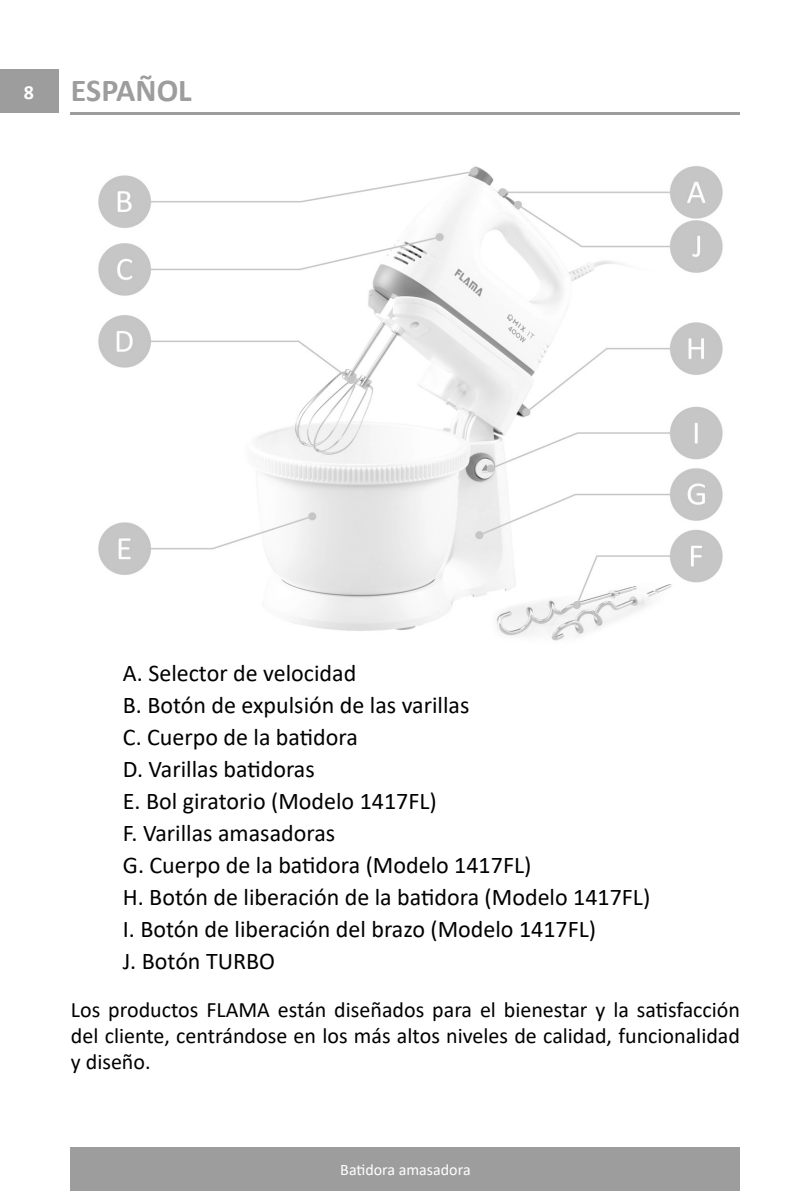
<style>
.page{position:relative;width:811px;height:1191px;background:#fff}
.page>*{position:absolute;margin:0;border:0;box-sizing:border-box;transform-origin:0 0}
.t1{font:700 32px "Calibri";color:#9d9d9d}
.t2{font:24px "Calibri";color:#000}
.t3{font:22px/26px "Calibri";color:#000;text-align:justify}
.t4{font:700 20px "Calibri";color:#fff}
.t5{font:16px "Calibri";color:#fff}
</style>
<div class="page">
<div style="left:71px;top:1147px;width:669px;height:44px;background:#9d9d9d"></div>
<div style="left:0;top:69px;width:58px;height:44px;background:#9d9d9d"></div>
<hr style="left:71px;top:112px;width:669px;height:3px;background:#9d9d9d">
<img style="left:98px;top:166px;width:625px;height:475px">
<p class="t4" style="left:24px;top:78px;width:12px">8</p>
<p class="t1" style="left:71px;top:67px;width:122px">ESPAÑOL</p>
<p class="t2" style="left:123px;top:656px;width:235px">A. Selector de velocidad</p>
<p class="t2" style="left:123px;top:688px;width:348px">B. Botón de expulsión de las varillas</p>
<p class="t2" style="left:123px;top:720px;width:236px">C. Cuerpo de la batidora</p>
<p class="t2" style="left:123px;top:752px;width:193px">D. Varillas batidoras</p>
<p class="t2" style="left:123px;top:784px;width:315px">E. Bol giratorio (Modelo 1417FL)</p>
<p class="t2" style="left:123px;top:816px;width:214px">F. Varillas amasadoras</p>
<p class="t2" style="left:123px;top:848px;width:410px">G. Cuerpo de la batidora (Modelo 1417FL)</p>
<p class="t2" style="left:123px;top:880px;width:529px">H. Botón de liberación de la batidora (Modelo 1417FL)</p>
<p class="t2" style="left:123px;top:912px;width:475px">I. Botón de liberación del brazo (Modelo 1417FL)</p>
<p class="t2" style="left:123px;top:944px;width:154px">J. Botón TURBO</p>
<p class="t3" style="left:71px;top:995px;width:670px">Los productos FLAMA están diseñados para el bienestar y la satisfacción del cliente, centrándose en los más altos niveles de calidad, funcionalidad y diseño.</p>
<p class="t5" style="left:340px;top:1159px;width:132px">Batidora amasadora</p>
</div>
